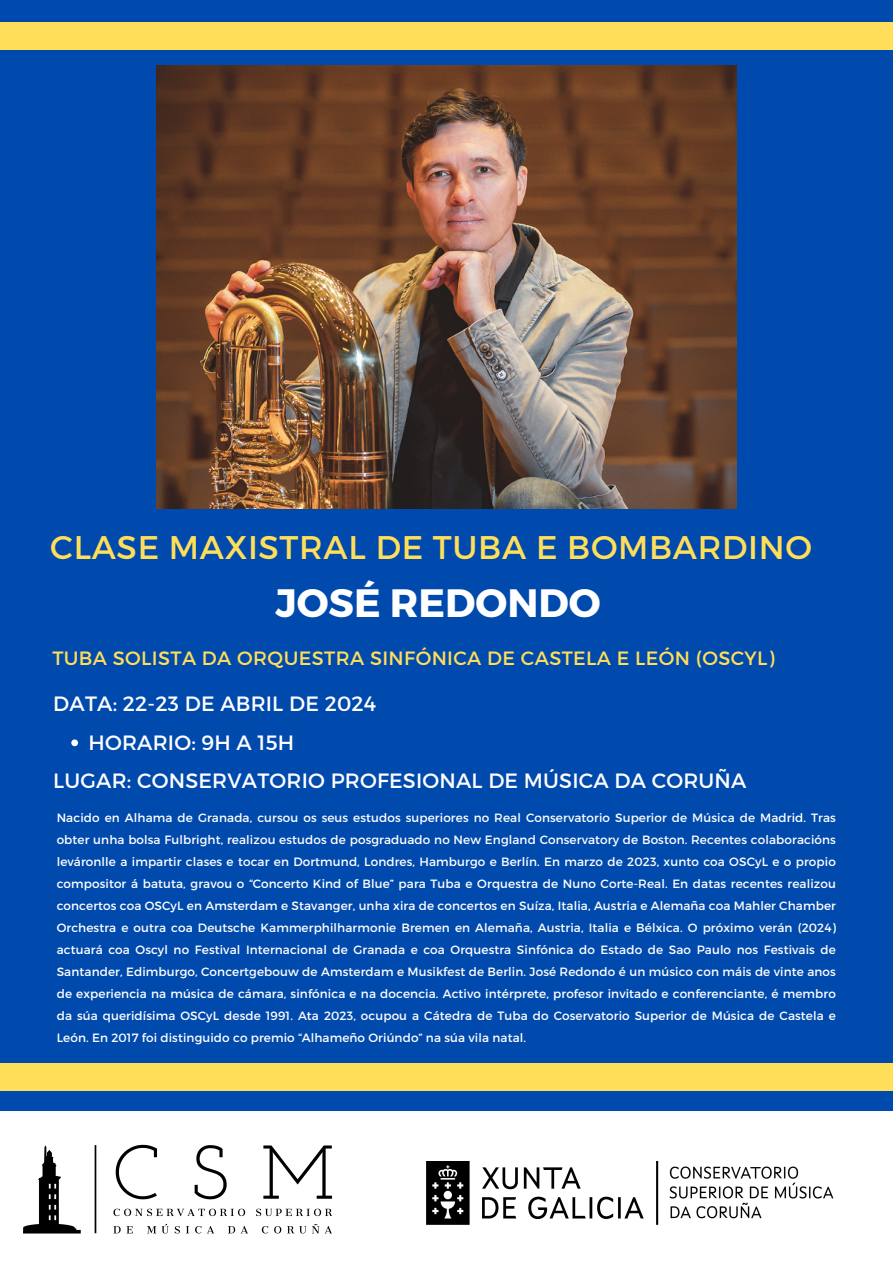
<style>
.page{position:relative;width:893px;height:1263px;background:#004aad}
.page>*{position:absolute;margin:0;border:0;box-sizing:border-box;transform-origin:0 0}
.t1{font:700 39.53px "Montserrat";color:#fff}
.t2{font:32.78px "Montserrat";letter-spacing:.02em;color:#ffde59}
.t3{font:20.7px "Montserrat";letter-spacing:.01em;color:#fff}
.t4{font:19.27px "Montserrat";letter-spacing:.02em;color:#ffde59}
.t5{font:12px/21.9px "Montserrat";letter-spacing:.01em;color:#fff;text-align:justify}
</style>
<div class="page">
<div style="left:0;top:1111px;width:893px;height:152px;background:#fff"></div>
<div style="left:0;top:22px;width:893px;height:28px;background:#ffde59"></div>
<div style="left:0;top:1063px;width:893px;height:27px;background:#ffde59"></div>
<img style="left:24px;top:1144px;width:309px;height:90px">
<img style="left:426px;top:1162px;width:408px;height:62px">
<img style="left:157px;top:66px;width:580px;height:443px">
<svg style="left:71px;top:739px;width:7px;height:7px"></svg>
<h3 class="t2" style="left:50px;top:526px;width:763px">CLASE MAXISTRAL DE TUBA E BOMBARDINO</h3>
<h3 class="t1" style="left:275px;top:578px;width:327px">JOSÉ REDONDO</h3>
<p class="t4" style="left:52px;top:646px;width:723px">TUBA SOLISTA DA ORQUESTRA SINFÓNICA DE CASTELA E LEÓN (OSCYL)</p>
<p class="t3" style="left:53px;top:690px;width:324px">DATA: 22-23 DE ABRIL DE 2024</p>
<h3 class="t3" style="left:88px;top:729px;width:207px">HORARIO: 9H A 15H</h3>
<p class="t3" style="left:53px;top:767px;width:695px">LUGAR: CONSERVATORIO PROFESIONAL DE MÚSICA DA CORUÑA</p>
<p class="t5" style="left:57px;top:806px;width:780px">Nacido en Alhama de Granada, cursou os seus estudos superiores no Real Conservatorio Superior de Música de Madrid. Tras obter unha bolsa Fulbright, realizou estudos de posgraduado no New England Conservatory de Boston. Recentes colaboracións leváronlle a impartir clases e tocar en Dortmund, Londres, Hamburgo e Berlín. En marzo de 2023, xunto coa OSCyL e o propio compositor á batuta, gravou o “Concerto Kind of Blue” para Tuba e Orquestra de Nuno Corte-Real. En datas recentes realizou concertos coa OSCyL en Amsterdam e Stavanger, unha xira de concertos en Suíza, Italia, Austria e Alemaña coa Mahler Chamber Orchestra e outra coa Deutsche Kammerphilharmonie Bremen en Alemaña, Austria, Italia e Bélxica. O próximo verán (2024) actuará coa Oscyl no Festival Internacional de Granada e coa Orquestra Sinfónica do Estado de Sao Paulo nos Festivais de Santander, Edimburgo, Concertgebouw de Amsterdam e Musikfest de Berlin. José Redondo é un músico con máis de vinte anos de experiencia na música de cámara, sinfónica e na docencia. Activo intérprete, profesor invitado e conferenciante, é membro da súa queridísima OSCyL desde 1991. Ata 2023, ocupou a Cátedra de Tuba do Coservatorio Superior de Música de Castela e León. En 2017 foi distinguido co premio “Alhameño Oriúndo” na súa vila natal.</p>
</div>
